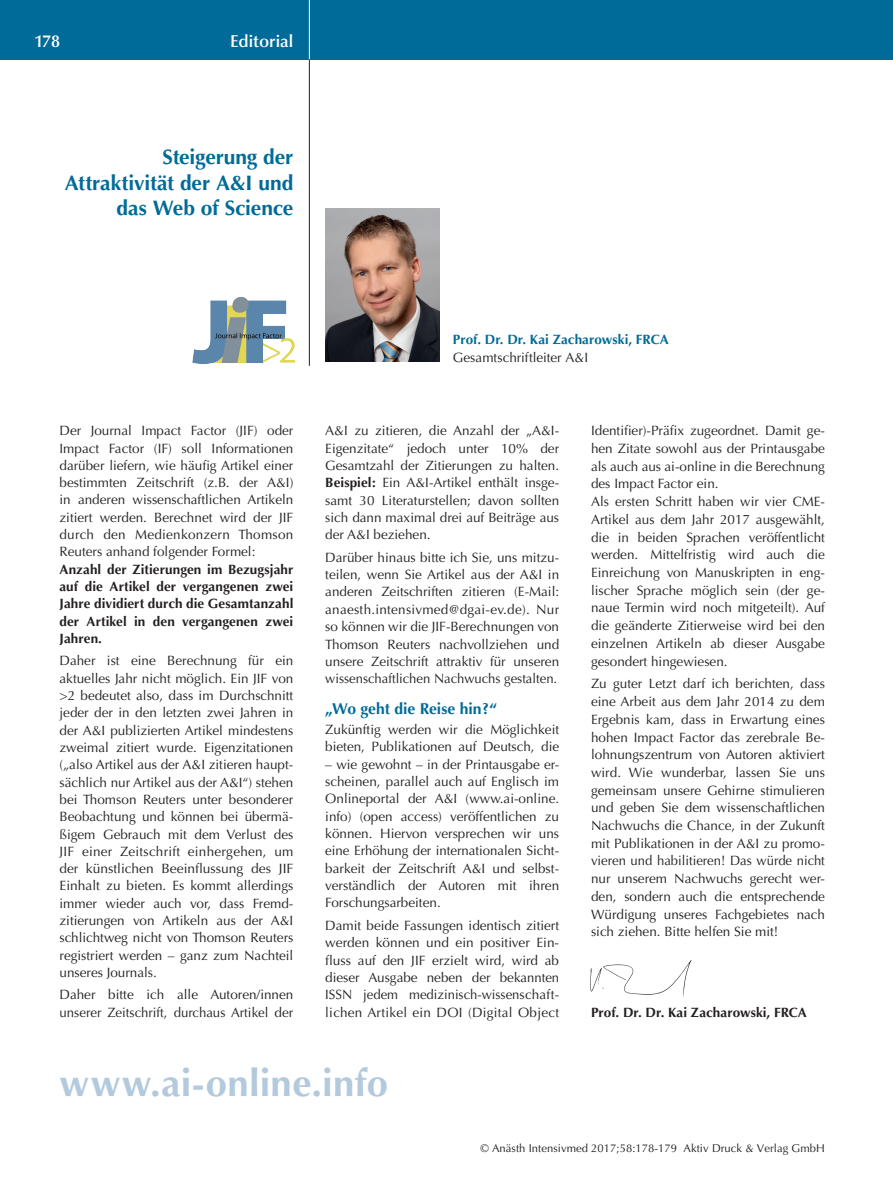
<style>
.page{position:relative;width:893px;height:1191px;background:#fff}
.page>*{position:absolute;margin:0;border:0;box-sizing:border-box;transform-origin:0 0}
.t1{font:700 38.25px "Optima";letter-spacing:.005em;color:#b3c9dd}
.t2{font:700 21px/25.5px "Optima";letter-spacing:-.005em;color:#006b98;text-align:right}
.t3{font:600 17.25px "Optima";color:#fff}
.t4{font:700 15.75px "Optima";letter-spacing:-.005em;color:#006b98}
.t5{font:13.5px/17.4px "Optima";color:#231f20;text-align:justify}
.t6{font:700 13.5px/17.2px "Optima";letter-spacing:.005em;color:#231f20;text-align:justify}
.t7{font:700 13.5px "Optima";letter-spacing:.005em;color:#006b98}
.t8{font:11.25px "Optima";letter-spacing:.005em;color:#231f20}
.s1{font-weight:700}
</style>
<div class="page">
<div style="left:0;top:0;width:893px;height:60px;background:#006b98"></div>
<hr style="left:309px;top:0;width:1px;height:60px;background:#fff">
<hr style="left:309px;top:60px;width:1px;height:306px;background:#231f20">
<hr style="left:892px;top:0;width:1px;height:600px;background:#fff">
<img style="left:590px;top:960px;width:102px;height:37px">
<img style="left:192px;top:297px;width:104px;height:67px">
<img style="left:325px;top:208px;width:115px;height:153px">
<p class="t3" style="left:34px;top:31px;width:28px">178</p>
<p class="t3" style="left:230px;top:31px;width:65px">Editorial</p>
<h2 class="t2" style="left:65px;top:145px;width:230px">Steigerung der<br>Attraktivität der A&amp;I und das Web of Science</h2>
<p class="t5" style="left:60px;top:422px;width:235px">Der Journal Impact Factor (JIF) oder Impact Factor (IF) soll Informationen darüber liefern, wie häufig Artikel einer bestimmten Zeitschrift (z.B. der A&amp;I) in anderen wissenschaftlichen Artikeln zitiert werden. Berechnet wird der JIF durch den Medienkonzern Thomson Reuters anhand folgender Formel:</p>
<p class="t6" style="left:60px;top:560px;width:235px">Anzahl der Zitierungen im Bezugsjahr auf die Artikel der vergangenen zwei Jahre dividiert durch die Gesamtanzahl der Artikel in den vergangenen zwei Jahren.</p>
<p class="t5" style="left:60px;top:652px;width:235px">Daher ist eine Berechnung für ein aktuelles Jahr nicht möglich. Ein JIF von &gt;2 bedeutet also, dass im Durchschnitt jeder der in den letzten zwei Jahren in der A&amp;I publizierten Artikel mindestens zweimal zitiert wurde. Eigenzitationen („also Artikel aus der A&amp;I zitieren haupt&shy;sächlich nur Artikel aus der A&amp;I“) stehen bei Thomson Reuters unter besonderer Beobachtung und können bei übermä&shy;ßigem Gebrauch mit dem Verlust des JIF einer Zeitschrift einhergehen, um der künstlichen Beeinflussung des JIF Einhalt zu bieten. Es kommt allerdings immer wieder auch vor, dass Fremd&shy;zitierungen von Artikeln aus der A&amp;I schlichtweg nicht von Thomson Reuters registriert werden – ganz zum Nachteil unseres Journals.</p>
<p class="t5" style="left:60px;top:986px;width:235px">Daher bitte ich alle Autoren/innen unserer Zeitschrift, durchaus Artikel der</p>
<p class="t7" style="left:453px;top:332px;width:217px">Prof. Dr. Dr. Kai Zacharowski, FRCA</p>
<p class="t5" style="left:453px;top:348px;width:137px">Gesamtschriftleiter A&amp;I</p>
<p class="t5" style="left:325px;top:422px;width:235px">A&amp;I zu zitieren, die Anzahl der „A&amp;I-Eigenzitate“ jedoch unter 10% der Gesamtzahl der Zitierungen zu halten.<br><span class="s1">Beispiel:</span> Ein A&amp;I-Artikel enthält insge&shy;samt 30 Literaturstellen; davon sollten sich dann maximal drei auf Beiträge aus der A&amp;I beziehen.</p>
<p class="t5" style="left:325px;top:548px;width:235px">Darüber hinaus bitte ich Sie, uns mitzu&shy;teilen, wenn Sie Artikel aus der A&amp;I in anderen Zeitschriften zitieren (E-Mail: anaesth.intensivmed@dgai-ev.de). Nur so können wir die JIF-Berechnungen von Thomson Reuters nachvollziehen und unsere Zeitschrift attraktiv für unseren wissenschaftlichen Nachwuchs gestalten.</p>
<p class="t4" style="left:325px;top:699px;width:174px">„Wo geht die Reise hin?“</p>
<p class="t5" style="left:325px;top:720px;width:235px">Zukünftig werden wir die Möglichkeit bieten, Publikationen auf Deutsch, die</p>
<p class="t5" style="left:325px;top:755px;width:235px;text-align:left">– wie gewohnt – in der Printausgabe er&shy;scheinen, parallel auch auf Englisch im Onlineportal der A&amp;I (www.ai-online. info) (open access) veröffentlichen zu können. Hiervon versprechen wir uns eine Erhöhung der internationalen Sicht-‑ barkeit der Zeitschrift A&amp;I und selbst&shy;verständlich der Autoren mit ihren Forschungsarbeiten.</p>
<p class="t5" style="left:325px;top:916px;width:235px">Damit beide Fassungen identisch zitiert werden können und ein positiver Ein&shy;fluss auf den JIF erzielt wird, wird ab dieser Ausgabe neben der bekannten ISSN jedem medizinisch-wissenschaft&shy;lichen Artikel ein DOI (Digital Object</p>
<p class="t5" style="left:591px;top:422px;width:235px;text-align:left">Identifier)-Präfix zugeordnet. Damit ge&shy;hen Zitate sowohl aus der Printausgabe als auch aus ai-online in die Berechnung des Impact Factor ein.<br>Als ersten Schritt haben wir vier CME-Artikel aus dem Jahr 2017 ausgewählt, die in beiden Sprachen veröffentlicht werden. Mittelfristig wird auch die Einreichung von Manuskripten in eng&shy;lischer Sprache möglich sein (der ge&shy;naue Termin wird noch mitgeteilt). Auf die geänderte Zitierweise wird bei den einzelnen Artikeln ab dieser Ausgabe gesondert hingewiesen.</p>
<p class="t5" style="left:591px;top:675px;width:235px">Zu guter Letzt darf ich berichten, dass eine Arbeit aus dem Jahr 2014 zu dem Ergebnis kam, dass in Erwartung eines hohen Impact Factor das zerebrale Be&shy;lohnungszentrum von Autoren aktiviert wird. Wie wunderbar, lassen Sie uns gemeinsam unsere Gehirne stimulieren und geben Sie dem wissenschaftlichen Nachwuchs die Chance, in der Zukunft mit Publikationen in der A&amp;I zu promo&shy;vieren und habilitieren! Das würde nicht nur unserem Nachwuchs gerecht wer&shy;den, sondern auch die entsprechende Würdigung unseres Fachgebietes nach sich ziehen. Bitte helfen Sie mit!</p>
<p class="t6" style="left:591px;top:1003px;width:217px">Prof. Dr. Dr. Kai Zacharowski, FRCA</p>
<h1 class="t1" style="left:60px;top:1060px;width:330px">www.ai-online.info</h1>
<p class="t8" style="left:480px;top:1142px;width:346px">© Anästh Intensivmed 2017;58:178-179 Aktiv Druck &amp; Verlag GmbH</p>
</div>
